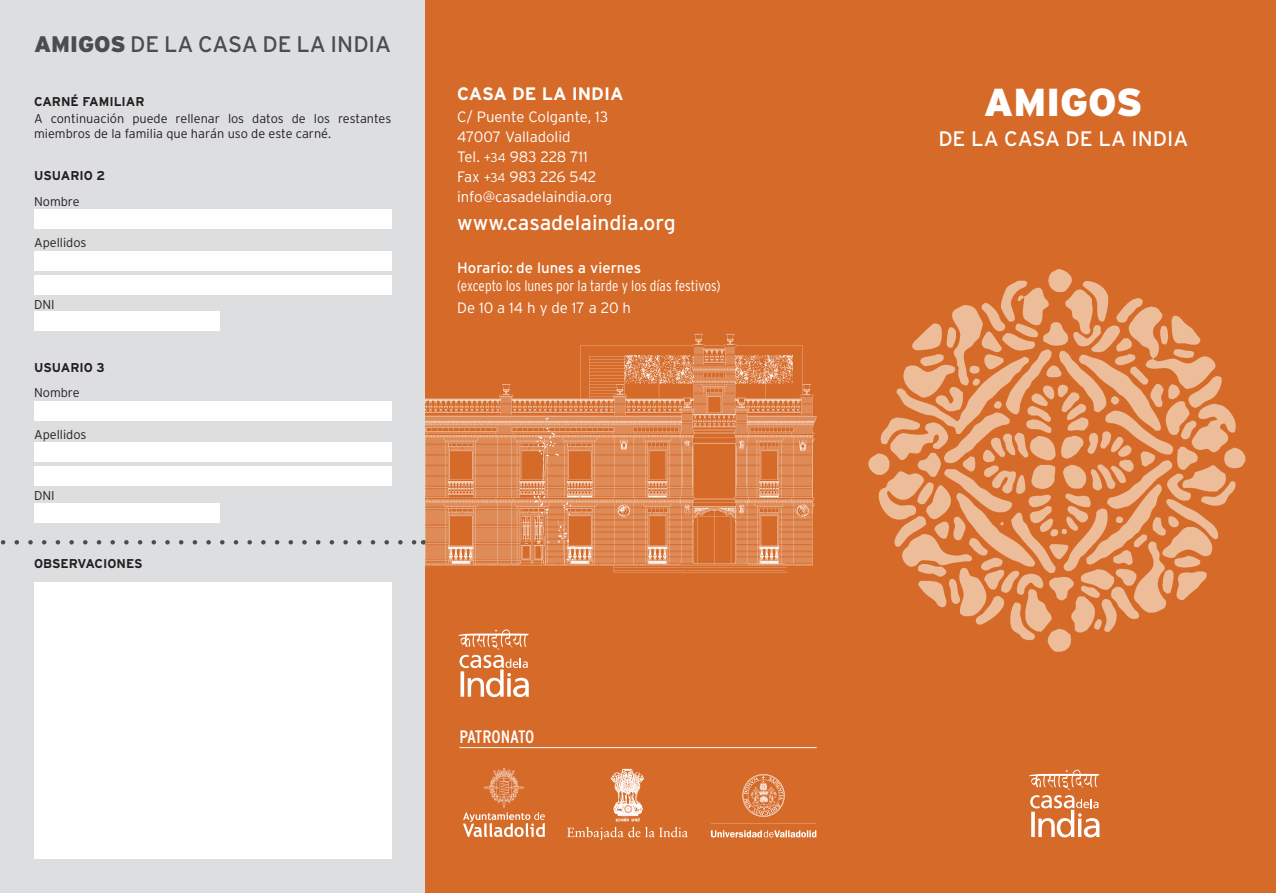
<style>
.page{position:relative;width:1276px;height:893px;background:#fff}
.page>*{position:absolute;margin:0;border:0;box-sizing:border-box;transform-origin:0 0}
.t1{font:900 39px "Interstate";color:#fff}
.t2{font:22.5px "Interstate";color:#4b4c4d}
.t3{font:21px "Interstate";color:#fff}
.t4{font:700 18px "Interstate";color:#fff}
.t5{font:condensed 18px "Interstate";letter-spacing:-.02em;color:#fff}
.t6{font:300 15px/20.1px "Interstate";color:#fff}
.t7{font:300 condensed 15px "Interstate";color:#fff}
.t8{font:15px "Interstate";color:#fff}
.t9{font:300 12.75px/15.3px "Interstate";color:#231f20}
.t10{font:700 12.75px "Interstate";color:#231f20}
.s1{font-weight:900}
.s2{font-size:12.75px}
</style>
<div class="page">
<div style="left:0;top:0;width:425px;height:893px;background:#dddee0"></div>
<div style="left:425px;top:0;width:851px;height:893px;background:#d56a29"></div>
<img style="left:868px;top:270px;width:378px;height:382px">
<svg style="left:1029px;top:770px;width:70px;height:67px"></svg>
<svg style="left:458px;top:629px;width:71px;height:68px"></svg>
<div style="left:34px;top:210px;width:357px;height:19px;background:#fff"></div>
<div style="left:34px;top:252px;width:357px;height:19px;background:#fff"></div>
<div style="left:34px;top:275px;width:357px;height:19px;background:#fff"></div>
<div style="left:34px;top:312px;width:185px;height:19px;background:#fff"></div>
<div style="left:34px;top:401px;width:357px;height:19px;background:#fff"></div>
<div style="left:34px;top:443px;width:357px;height:19px;background:#fff"></div>
<div style="left:34px;top:466px;width:357px;height:19px;background:#fff"></div>
<div style="left:34px;top:503px;width:185px;height:19px;background:#fff"></div>
<div style="left:34px;top:583px;width:357px;height:276px;background:#fff"></div>
<svg style="left:0;top:540px;width:416px;height:5px"></svg>
<img style="left:425px;top:333px;width:393px;height:240px">
<img style="left:710px;top:774px;width:107px;height:64px">
<img style="left:567px;top:768px;width:121px;height:72px">
<img style="left:463px;top:767px;width:82px;height:70px">
<hr style="left:459px;top:747px;width:357px;height:1px;background:#fff">
<h2 class="t2" style="left:34px;top:32px;width:359px"><span class="s1">AMIGOS</span> DE LA CASA DE LA INDIA</h2>
<p class="t10" style="left:34px;top:94px;width:83px">CARN É FAMILIA</p>
<p class="t10" style="left:135px;top:94px;width:11px">R</p>
<p class="t9" style="left:34px;top:111px;width:359px">A continuación puede rellenar los datos de los restantes miembros de la familia que harán uso de este carné.</p>
<p class="t10" style="left:34px;top:169px;width:73px">USUARIO 2</p>
<p class="t9" style="left:34px;top:193px;width:47px">Nombre</p>
<p class="t9" style="left:34px;top:235px;width:54px">Apellidos</p>
<p class="t9" style="left:34px;top:297px;width:22px">DNI</p>
<p class="t10" style="left:34px;top:360px;width:72px">USUARIO 3</p>
<p class="t9" style="left:34px;top:385px;width:47px">Nombre</p>
<p class="t9" style="left:34px;top:427px;width:54px">Apellidos</p>
<p class="t9" style="left:34px;top:488px;width:22px">DNI</p>
<p class="t10" style="left:34px;top:557px;width:110px">OBSERVACIONES</p>
<h3 class="t4" style="left:457px;top:83px;width:168px">CASA DE LA INDIA</h3>
<p class="t6" style="left:457px;top:106px;width:157px">C/ Puente Colgante, 13<br>47007 Valladolid<br>Tel. <span class="s2">+34</span> 983 228 711<br>Fax <span class="s2">+34</span> 983 226 542 info@casadelaindia.org</p>
<h3 class="t3" style="left:457px;top:210px;width:220px">www.casadelaindia.org</h3>
<p class="t8" style="left:457px;top:259px;width:185px">Horario: de lunes a viernes</p>
<p class="t7" style="left:457px;top:277px;width:265px">(excepto los lunes por la tarde y los días festivos)</p>
<p class="t6" style="left:457px;top:298px;width:175px">De 10 a 14 h y de 17 a 20 h</p>
<h3 class="t5" style="left:459px;top:727px;width:77px">PATRONATO</h3>
<h1 class="t1" style="left:984px;top:80px;width:160px">AMIGOS</h1>
<h3 class="t3" style="left:938px;top:127px;width:251px">DE LA CASA DE LA INDIA</h3>
</div>
